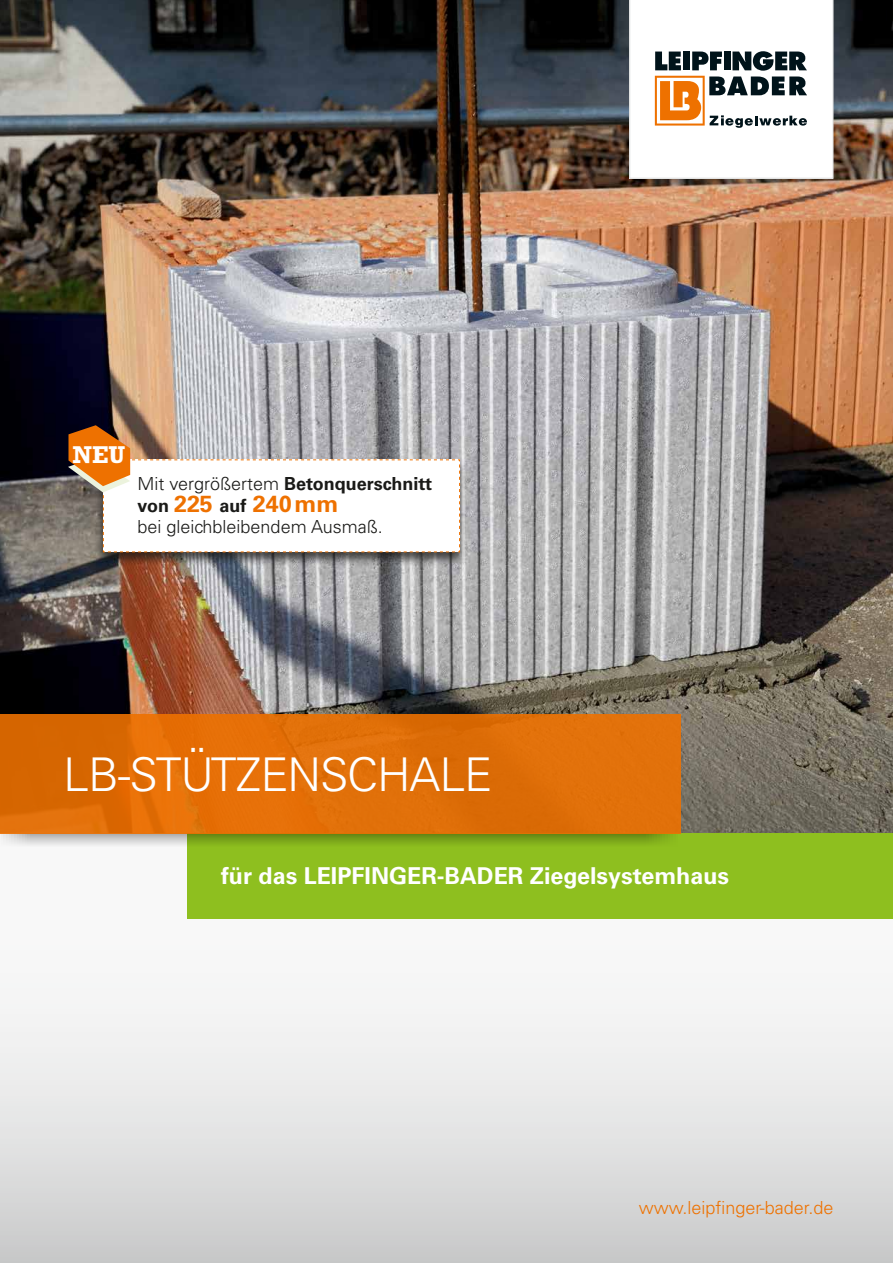
<style>
.page{position:relative;width:893px;height:1263px;background:#fff}
.page>*{position:absolute;margin:0;border:0;box-sizing:border-box;transform-origin:0 0}
.t1{font:300 46.5px "Univers LT Std";letter-spacing:-.025em;color:#fff}
.t2{font:700 23.25px "Univers LT Std";color:#fff}
.t3{font:700 23.25px "Univers LT Std";color:#ee7100}
.t4{font:700 22.8px "Rockwell";color:#fff}
.t5{font:700 18px "Univers LT Std";color:#1a1a18}
.t6{font:300 18px "Univers LT Std";color:#1a1a18}
.t7{font:300 18px "Univers LT Std";color:#ee7100}
.s1{font-weight:300}
.s2{font-size:18px;color:#1a1a18}
</style>
<div class="page">
<img style="left:0;top:0;width:893px;height:833px">
<div style="left:0;top:833px;width:893px;height:430px;background:linear-gradient(to bottom,#fff,#d1d2d2)"></div>
<div style="left:187px;top:833px;width:706px;height:85px;background:#8ebf1f"></div>
<svg style="left:0;top:833px;width:680px;height:13px"></svg>
<div style="left:0;top:714px;width:680px;height:119px;background:#e17008"></div>
<div style="left:94px;top:457px;width:373px;height:110px;background:#1a1a18;opacity:.75"></div>
<svg style="left:68px;top:425px;width:392px;height:128px"></svg>
<svg style="left:629px;top:0;width:204px;height:179px"></svg>
<p class="t4" style="left:73px;top:440px;width:54px">NEU</p>
<p class="t5" style="left:137px;top:473px;width:296px"><span class="s1">Mit vergrößertem</span> Betonquerschnitt</p>
<p class="t3" style="left:137px;top:491px;width:202px"><span class="s2">von</span> 225 <span class="s2">auf</span> 240mm</p>
<p class="t6" style="left:137px;top:516px;width:247px">bei gleichbleibendem Ausmaß.</p>
<h1 class="t1" style="left:63px;top:746px;width:431px">LB-STÜTZENSCHALE</h1>
<p class="t2" style="left:221px;top:863px;width:510px">für das LEIPFINGER-BADER Ziegelsystemhaus</p>
<p class="t7" style="left:639px;top:1197px;width:196px">www.leipfinger-bader.de</p>
</div>
